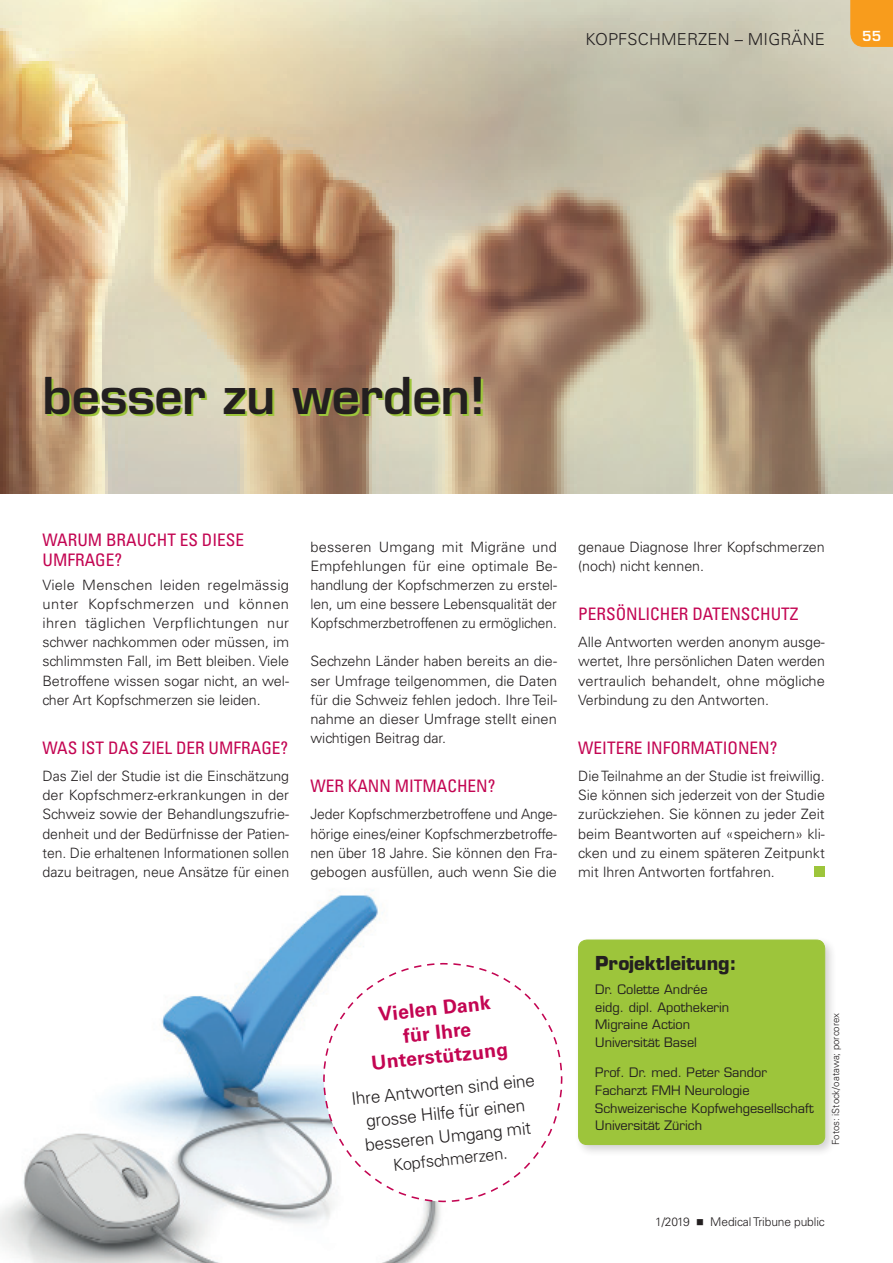
<style>
.page{position:relative;width:893px;height:1263px;background:#fff}
.page>*{position:absolute;margin:0;border:0;box-sizing:border-box;transform-origin:0 0}
.t1{font:600 49.5px "Eurostile LT";letter-spacing:-.005em;color:#231f20}
._02_Dach{font:700 19.5px/24px "Univers";color:#c30552;text-align:center}
.Kst__Head_zentriert{font:700 18.75px "Eurostile LT";color:#231f20}
._02_Dach-2{font:300 17.4px/23.7px "Univers LT";color:#231f20;text-align:center}
.Zwischentitel{font:condensed 17.25px/20.2px "Univers";color:#c30552}
._02_Dach-3{font:300 16.5px "Univers LT";letter-spacing:.01em;color:#231f20}
.Fließtext{font:300 14.25px/19.2px "Univers LT";letter-spacing:-.005em;color:#231f20;text-align:justify}
.t2{font:600 13.5px "Eurostile LT";color:#fff}
.Kst__Fließtext_schma{font:12.75px "Eurostile LT";color:#231f20}
.t3{font:300 12px "Univers LT";letter-spacing:-.01em;color:#231f20}
.Bildnachweis{font:300 9.75px "Univers LT";letter-spacing:-.005em;color:#231f20}
</style>
<div class="page">
<img style="left:0;top:890px;width:440px;height:373px">
<img style="left:0;top:0;width:893px;height:493px">
<div style="left:574px;top:936px;width:263px;height:221px;background:#231f20;opacity:.2"></div>
<div style="left:578px;top:940px;width:247px;height:204px;background:#9dc53b;border-radius:9px"></div>
<div style="left:578px;top:940px;width:247px;height:205px;border:1px solid #9dc53b;border-radius:9px"></div>
<div style="left:814px;top:866px;width:11px;height:11px;background:#9dc53b"></div>
<svg style="left:318px;top:957px;width:122px;height:250px"></svg>
<svg style="left:323px;top:962px;width:240px;height:241px"></svg>
<div style="left:850px;top:0;width:43px;height:47px;background:#f89c1c"></div>
<p class="_02_Dach-3" style="left:585px;top:29px;width:241px">KOPFSCHMERZEN – MIGRÄNE</p>
<p class="t2" style="left:862px;top:27px;width:21px">55</p>
<h1 class="t1" style="left:43px;top:364px;width:444px">besser zu werden!</h1>
<p class="Zwischentitel" style="left:43px;top:530px;width:203px">WARUM BRAUCHT ES DIESE<br>UMFRAGE?</p>
<p class="Fließtext" style="left:43px;top:575px;width:248px">Viele Menschen leiden regelmässig unter Kopfschmerzen und können ihren täglichen Verpflichtungen nur schwer nachkommen oder müssen, im schlimmsten Fall, im Bett bleiben. Viele Betroffene wissen sogar nicht, an wel&shy;cher Art Kopfschmerzen sie leiden.</p>
<p class="Zwischentitel" style="left:43px;top:737px;width:247px">WAS IST DAS ZIEL DER UMFRAGE?</p>
<p class="Fließtext" style="left:43px;top:766px;width:248px">Das Ziel der Studie ist die Einschätzung der Kopfschmerz-erkrankungen in der Schweiz sowie der Behandlungszufrie&shy;denheit und der Bedürfnisse der Patien&shy;ten. Die erhaltenen Informationen sollen dazu beitragen, neue Ansätze für einen</p>
<p class="Fließtext" style="left:310px;top:537px;width:248px">besseren Umgang mit Migräne und Empfehlungen für eine optimale Be&shy;handlung der Kopfschmerzen zu erstel&shy;len, um eine bessere Lebensqualität der Kopfschmerzbetroffenen zu ermöglichen.</p>
<p class="Fließtext" style="left:310px;top:652px;width:248px">Sechzehn Länder haben bereits an die&shy;ser Umfrage teilgenommen, die Daten für die Schweiz fehlen jedoch. Ihre Teil&shy;nahme an dieser Umfrage stellt einen wichtigen Beitrag dar.</p>
<p class="Zwischentitel" style="left:310px;top:775px;width:186px">WER KANN MITMACHEN?</p>
<p class="Fließtext" style="left:310px;top:805px;width:248px">Jeder Kopfschmerzbetroffene und Ange&shy;hörige eines/einer Kopfschmerzbetroffe&shy;nen über 18 Jahre. Sie können den Fra&shy;gebogen ausfüllen, auch wenn Sie die</p>
<p class="Fließtext" style="left:578px;top:537px;width:248px">genaue Diagnose Ihrer Kopfschmerzen (noch) nicht kennen.</p>
<p class="Zwischentitel" style="left:578px;top:603px;width:222px">PERSÖNLICHER DATENSCHUTZ</p>
<p class="Fließtext" style="left:578px;top:633px;width:248px">Alle Antworten werden anonym ausge&shy;wertet, Ihre persönlichen Daten werden vertraulich behandelt, ohne mögliche Verbindung zu den Antworten.</p>
<p class="Zwischentitel" style="left:578px;top:737px;width:201px">WEITERE INFORMATIONEN?</p>
<p class="Fließtext" style="left:578px;top:766px;width:248px">Die Teilnahme an der Studie ist freiwillig.<br>Sie können sich jederzeit von der Studie zurückziehen. Sie können zu jeder Zeit beim Beantworten auf «speichern» kli&shy;cken und zu einem späteren Zeitpunkt mit Ihren Antworten fortfahren.</p>
<p class="_02_Dach" style="left:365px;top:1004px;width:139px;rotate:-6deg">Vielen Dank für Ihre<br>Unterstützung</p>
<p class="_02_Dach-2" style="left:350px;top:1087px;width:186px;rotate:-6deg">Ihre Antworten sind eine grosse Hilfe für einen besseren Umgang mit</p>
<p class="_02_Dach-3" style="left:392px;top:1155px;width:116px;rotate:-6deg">Kopfschmerzen.</p>
<p class="Kst__Head_zentriert" style="left:595px;top:951px;width:143px">Projektleitung:</p>
<p class="Kst__Fließtext_schma" style="left:595px;top:982px;width:114px">Dr. Colette Andrée</p>
<p class="Kst__Fließtext_schma" style="left:595px;top:999px;width:136px">eidg. dipl. Apothekerin</p>
<p class="Kst__Fließtext_schma" style="left:595px;top:1017px;width:96px">Migraine Action</p>
<p class="Kst__Fließtext_schma" style="left:595px;top:1034px;width:103px">Universität Basel</p>
<p class="Kst__Fließtext_schma" style="left:595px;top:1065px;width:173px">Prof. Dr. med. Peter Sandor</p>
<p class="Kst__Fließtext_schma" style="left:595px;top:1082px;width:156px">Facharzt FMH Neurologie</p>
<p class="Kst__Fließtext_schma" style="left:595px;top:1100px;width:220px">Schweizerische Kopfwehgesellschaft</p>
<p class="Kst__Fließtext_schma" style="left:595px;top:1118px;width:108px">Universität Zürich</p>
<p class="Bildnachweis" style="left:830px;top:1145px;width:133px;rotate:-90deg">Fotos: iStock/oatawa; porcorex</p>
<p class="t3" style="left:655px;top:1214px;width:171px">1/2019 ■ Medical Tribune public</p>
</div>
